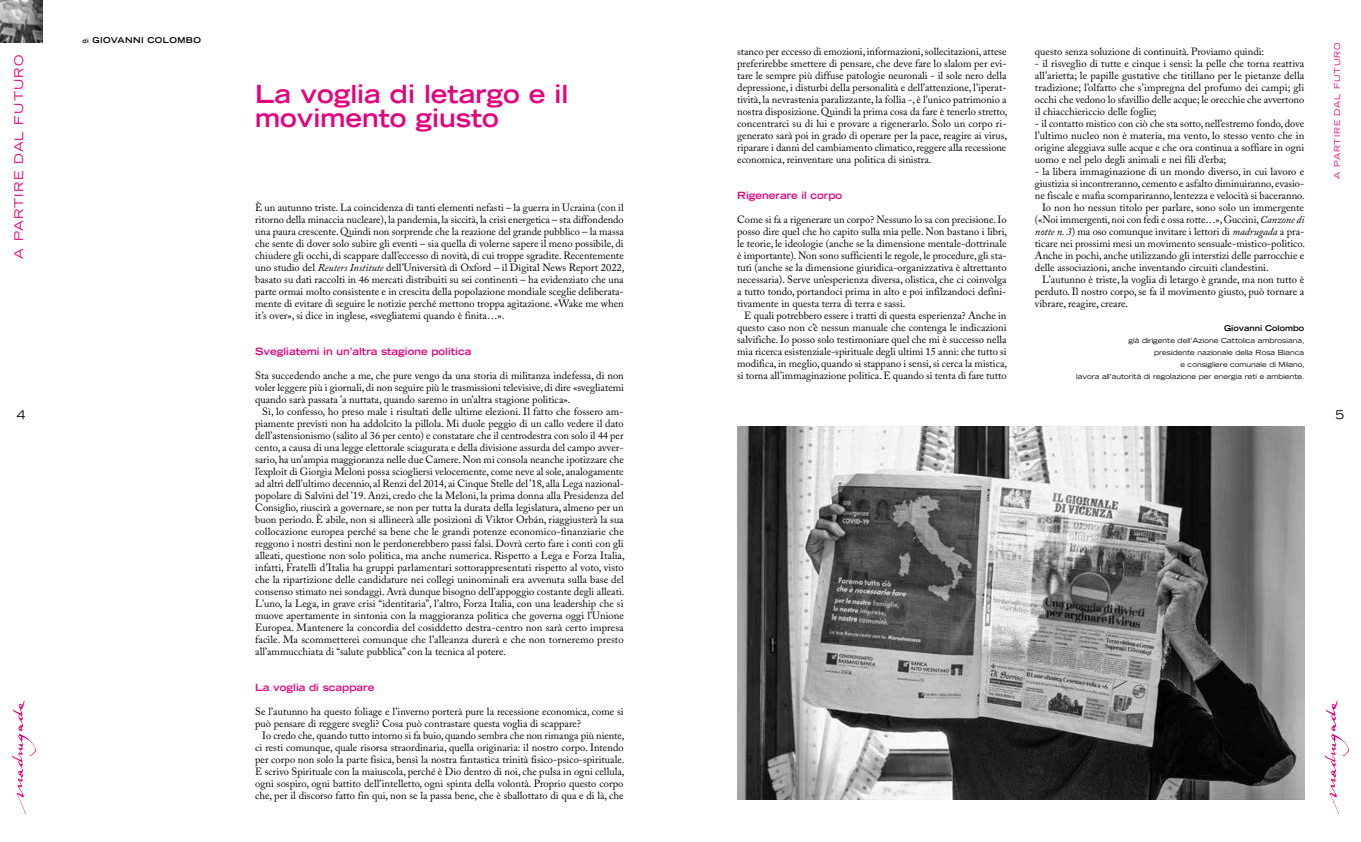
<style>
.page{position:relative;width:1361px;height:842px;background:#fff}
.page>*{position:absolute;margin:0;border:0;box-sizing:border-box;transform-origin:0 0}
.t1{font:700 expanded 25px/24px "Trade Gothic LH";color:#e6007d}
.t2{font:expanded 12px "Trade Gothic LH";letter-spacing:.1em;color:#e6007d}
.t3{font:expanded 12px "Trade Gothic LH";color:#000}
.t4{font:10.5px/12px "Adobe Caslon Pro";color:#000;text-align:justify}
.t5{font:700 expanded 10px "Trade Gothic LH";color:#e6007d}
.t6{font:expanded 8px "Trade Gothic LH";letter-spacing:.1em;color:#e6007d}
.t7{font:700 expanded 8px "Trade Gothic LH";letter-spacing:.05em;color:#000}
.t8{font:700 expanded 8px "Trade Gothic LH";color:#000}
.t9{font:expanded 7px/12px "Trade Gothic LH";color:#000;text-align:right}
.s1{font-size:6px}
.s2{font-style:italic}
</style>
<div class="page">
<img style="left:1324px;top:700px;width:25px;height:114px">
<img style="left:12px;top:700px;width:24px;height:114px">
<img style="left:0;top:0;width:43px;height:43px">
<img style="left:737px;top:427px;width:567px;height:372px">
<p class="t7" style="left:83px;top:34px;width:120px"><span class="s1">di</span> GIOVANNI COLOMBO</p>
<p class="t6" style="left:1332px;top:179px;width:137px;rotate:-90deg">A PARTIRE DAL FUTURO</p>
<p class="t4" style="left:737px;top:45px;width:272px">stanco per eccesso di emozioni, informazioni, sollecitazioni, attese preferirebbe smettere di pensare, che deve fare lo slalom per evi&shy;tare le sempre più diffuse patologie neuronali - il sole nero della depressione, i disturbi della personalità e dell’attenzione, l’iperat&shy;tività, la nevrastenia paralizzante, la follia -, è l’unico patrimonio a nostra disposizione. Quindi la prima cosa da fare è tenerlo stretto, concentrarci su di lui e provare a rigenerarlo. Solo un corpo ri&shy;generato sarà poi in grado di operare per la pace, reagire ai virus, riparare i danni del cambiamento climatico, reggere alla recessione economica, reinventare una politica di sinistra.</p>
<p class="t5" style="left:737px;top:188px;width:106px">Rigenerare il corpo</p>
<p class="t4" style="left:737px;top:213px;width:272px">Come si fa a rigenerare un corpo? Nessuno lo sa con precisione. Io posso dire quel che ho capito sulla mia pelle. Non bastano i libri, le teorie, le ideologie (anche se la dimensione mentale-dottrinale è importante). Non sono sufficienti le regole, le procedure, gli sta&shy;tuti (anche se la dimensione giuridica-organizzativa è altrettanto necessaria). Serve un’esperienza diversa, olistica, che ci coinvolga a tutto tondo, portandoci prima in alto e poi infilzandoci defini&shy;tivamente in questa terra di terra e sassi.</p>
<p class="t4" style="left:737px;top:309px;width:271px;text-align:center">E quali potrebbero essere i tratti di questa esperienza? Anche in questo caso non c’è nessun manuale che contenga le indicazioni salvifiche. Io posso solo testimoniare quel che mi è successo nella mia ricerca esistenziale-spirituale degli ultimi 15 anni: che tutto si modifica, in meglio, quando si stappano i sensi, si cerca la mistica, si torna all’immaginazione politica. E quando si tenta di fare tutto</p>
<p class="t4" style="left:1035px;top:45px;width:231px">questo senza soluzione di continuità. Proviamo quindi:</p>
<p class="t4" style="left:1035px;top:57px;width:271px">- il risveglio di tutte e cinque i sensi: la pelle che torna reattiva all’arietta; le papille gustative che titillano per le pietanze della tradizione; l’olfatto che s’impregna del profumo dei campi; gli occhi che vedono lo sfavillio delle acque; le orecchie che avvertono il chiacchiericcio delle foglie;</p>
<p class="t4" style="left:1035px;top:117px;width:271px">- il contatto mistico con ciò che sta sotto, nell’estremo fondo, dove l’ultimo nucleo non è materia, ma vento, lo stesso vento che in origine aleggiava sulle acque e che ora continua a soffiare in ogni uomo e nel pelo degli animali e nei fili d’erba;</p>
<p class="t4" style="left:1035px;top:165px;width:271px">- la libera immaginazione di un mondo diverso, in cui lavoro e</p>
<p class="t4" style="left:1035px;top:177px;width:271px">giustizia si incontreranno, cemento e asfalto diminuiranno, evasio-</p>
<p class="t4" style="left:1035px;top:189px;width:271px">ne fiscale e mafia scompariranno, lentezza e velocità si baceranno.</p>
<p class="t4" style="left:1042px;top:201px;width:264px">Io non ho nessun titolo per parlare, sono solo un immergente</p>
<p class="t4" style="left:1035px;top:213px;width:271px">(«Noi immergenti, noi con fedi e ossa rotte…», Guccini, <span class="s2">Canzone di</span></p>
<p class="t4" style="left:1035px;top:225px;width:271px"><span class="s2">notte n. 3</span>) ma oso comunque invitare i lettori di <span class="s2">madrugada</span> a pra-</p>
<p class="t4" style="left:1035px;top:237px;width:272px">ticare nei prossimi mesi un movimento sensuale-mistico-politico.</p>
<p class="t4" style="left:1035px;top:249px;width:271px">Anche in pochi, anche utilizzando gli interstizi delle parrocchie e</p>
<p class="t4" style="left:1035px;top:261px;width:235px">delle associazioni, anche inventando circuiti clandestini.</p>
<p class="t4" style="left:1042px;top:273px;width:264px">L’autunno è triste, la voglia di letargo è grande, ma non tutto è</p>
<p class="t4" style="left:1035px;top:285px;width:271px">perduto. Il nostro corpo, se fa il movimento giusto, può tornare a</p>
<p class="t4" style="left:1035px;top:297px;width:95px">vibrare, reagire, creare.</p>
<p class="t8" style="left:1224px;top:322px;width:82px">Giovanni Colombo</p>
<p class="t9" style="left:1076px;top:334px;width:230px">già dirigente dell’Azione Cattolica ambrosiana,<br>presidente nazionale della Rosa Bianca<br>e consigliere comunale di Milano,<br>lavora all’autorità di regolazione per energia reti e ambiente.</p>
<p class="t2" style="left:11px;top:258px;width:205px;rotate:-90deg">A PARTIRE DAL FUTURO</p>
<h1 class="t1" style="left:255px;top:81px;width:315px">La voglia di letargo e il movimento giusto</h1>
<p class="t4" style="left:255px;top:201px;width:371px">È un autunno triste. La coincidenza di tanti elementi nefasti – la guerra in Ucraina (con il ritorno della minaccia nucleare), la pandemia, la siccità, la crisi energetica – sta diffondendo una paura crescente. Quindi non sorprende che la reazione del grande pubblico – la massa che sente di dover solo subire gli eventi – sia quella di volerne sapere il meno possibile, di chiudere gli occhi, di scappare dall’eccesso di novità, di cui troppe sgradite. Recentemente uno studio del <span class="s2">Reuters Institute</span> dell’Università di Oxford – il Digital News Report 2022, basato su dati raccolti in 46 mercati distribuiti su sei continenti – ha evidenziato che una parte ormai molto consistente e in crescita della popolazione mondiale sceglie deliberata&shy;mente di evitare di seguire le notizie perché mettono troppa agitazione. «Wake me when it’s over», si dice in inglese, «svegliatemi quando è finita…».</p>
<p class="t5" style="left:255px;top:344px;width:218px">Svegliatemi in un’altra stagione politica</p>
<p class="t4" style="left:255px;top:369px;width:370px">Sta succedendo anche a me, che pure vengo da una storia di militanza indefessa, di non voler leggere più i giornali, di non seguire più le trasmissioni televisive, di dire «svegliatemi quando sarà passata ’a nuttata, quando saremo in un’altra stagione politica».</p>
<p class="t4" style="left:255px;top:405px;width:371px;text-indent:7px">Sì, lo confesso, ho preso male i risultati delle ultime elezioni. Il fatto che fossero am&shy;piamente previsti non ha addolcito la pillola. Mi duole peggio di un callo vedere il dato dell’astensionismo (salito al 36 per cento) e constatare che il centrodestra con solo il 44 per cento, a causa di una legge elettorale sciagurata e della divisione assurda del campo avver&shy;sario, ha un’ampia maggioranza nelle due Camere. Non mi consola neanche ipotizzare che l’exploit di Giorgia Meloni possa sciogliersi velocemente, come neve al sole, analogamente ad altri dell’ultimo decennio, al Renzi del 2014, ai Cinque Stelle del ’18, alla Lega nazional&shy;popolare di Salvini del ’19. Anzi, credo che la Meloni, la prima donna alla Presidenza del Consiglio, riuscirà a governare, se non per tutta la durata della legislatura, almeno per un buon periodo. È abile, non si allineerà alle posizioni di Viktor Orbán, riaggiusterà la sua collocazione europea perché sa bene che le grandi potenze economico-finanziarie che reggono i nostri destini non le perdonerebbero passi falsi. Dovrà certo fare i conti con gli alleati, questione non solo politica, ma anche numerica. Rispetto a Lega e Forza Italia, infatti, Fratelli d’Italia ha gruppi parlamentari sottorappresentati rispetto al voto, visto che la ripartizione delle candidature nei collegi uninominali era avvenuta sulla base del consenso stimato nei sondaggi. Avrà dunque bisogno dell’appoggio costante degli alleati.<br>L’uno, la Lega, in grave crisi “identitaria”, l’altro, Forza Italia, con una leadership che si muove apertamente in sintonia con la maggioranza politica che governa oggi l’Unione Europea. Mantenere la concordia del cosiddetto destra-centro non sarà certo impresa facile. Ma scommetterei comunque che l’alleanza durerà e che non torneremo presto all’ammucchiata di “salute pubblica” con la tecnica al potere.</p>
<p class="t5" style="left:255px;top:680px;width:121px">La voglia di scappare</p>
<p class="t4" style="left:255px;top:705px;width:370px">Se l’autunno ha questo foliage e l’inverno porterà pure la recessione economica, come si può pensare di reggere svegli? Cosa può contrastare questa voglia di scappare?</p>
<p class="t4" style="left:255px;top:729px;width:371px;text-indent:7px">Io credo che, quando tutto intorno si fa buio, quando sembra che non rimanga più niente, ci resti comunque, quale risorsa straordinaria, quella originaria: il nostro corpo. Intendo per corpo non solo la parte fisica, bensì la nostra fantastica trinità fisico-psico-spirituale.<br>E scrivo Spirituale con la maiuscola, perché è Dio dentro di noi, che pulsa in ogni cellula, ogni sospiro, ogni battito dell’intelletto, ogni spinta della volontà. Proprio questo corpo che, per il discorso fatto fin qui, non se la passa bene, che è sballottato di qua e di là, che</p>
<p class="t3" style="left:17px;top:406px;width:10px">4</p>
<p class="t3" style="left:1335px;top:406px;width:10px">5</p>
</div>
